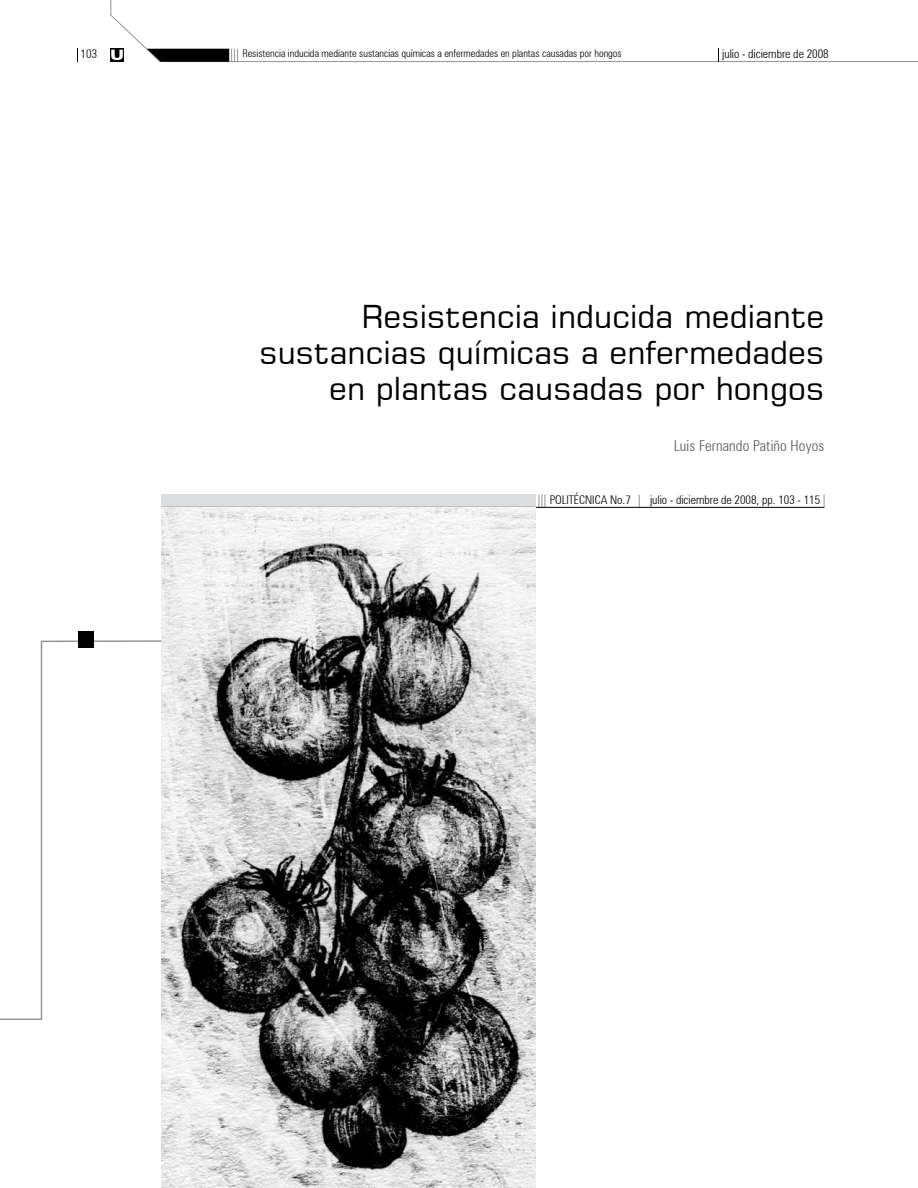
<style>
.page{position:relative;width:918px;height:1188px;background:#fff}
.page>*{position:absolute;margin:0;border:0;box-sizing:border-box;transform-origin:0 0}
.t1{font:31.5px/36px "Square 721 BT";color:#000;text-align:right}
.t2{font:300 condensed 15px "Zurich BT";letter-spacing:.01em;color:#58595b}
.t3{font:300 condensed 12px "Zurich BT";color:#000}
.t4{font:300 condensed 10.5px "Zurich BT";color:#000}
.s1{font-weight:900;font-stretch:expanded;font-size:14.4px;color:#fff}
</style>
<div class="page">
<svg style="left:110px;top:0;width:808px;height:62px"></svg>
<svg style="left:77px;top:49px;width:1px;height:13px"></svg>
<svg style="left:718px;top:49px;width:1px;height:13px"></svg>
<div style="left:110px;top:49px;width:14px;height:13px;background:#000"></div>
<svg style="left:147px;top:49px;width:91px;height:13px"></svg>
<svg style="left:0;top:639px;width:162px;height:382px"></svg>
<div style="left:78px;top:632px;width:15px;height:16px;background:#000"></div>
<div style="left:162px;top:494px;width:374px;height:13px;background:#dcddde"></div>
<svg style="left:539px;top:494px;width:7px;height:13px"></svg>
<svg style="left:639px;top:495px;width:1px;height:12px"></svg>
<hr style="left:162px;top:507px;width:662px;height:1px;background:#000">
<svg style="left:824px;top:495px;width:1px;height:13px"></svg>
<img style="left:162px;top:508px;width:374px;height:680px">
<p class="t4" style="left:242px;top:47px;width:381px">Resistencia inducida mediante sustancias químicas a enfermedades en plantas causadas por hongos</p>
<p class="t3" style="left:81px;top:46px;width:45px">103 <span class="s1">U</span></p>
<p class="t3" style="left:722px;top:46px;width:108px">julio - diciembre de 2008</p>
<p class="t1" style="left:259px;top:298px;width:567px">Resistencia inducida mediante sustancias químicas a enfermedades en plantas causadas por hongos</p>
<p class="t2" style="left:674px;top:437px;width:152px">Luis Fernando Patiño Hoyos</p>
<p class="t3" style="left:550px;top:492px;width:83px">POLITÉCNICA No.7</p>
<p class="t3" style="left:650px;top:492px;width:170px">julio - diciembre de 2008, pp. 103 - 115</p>
</div>
